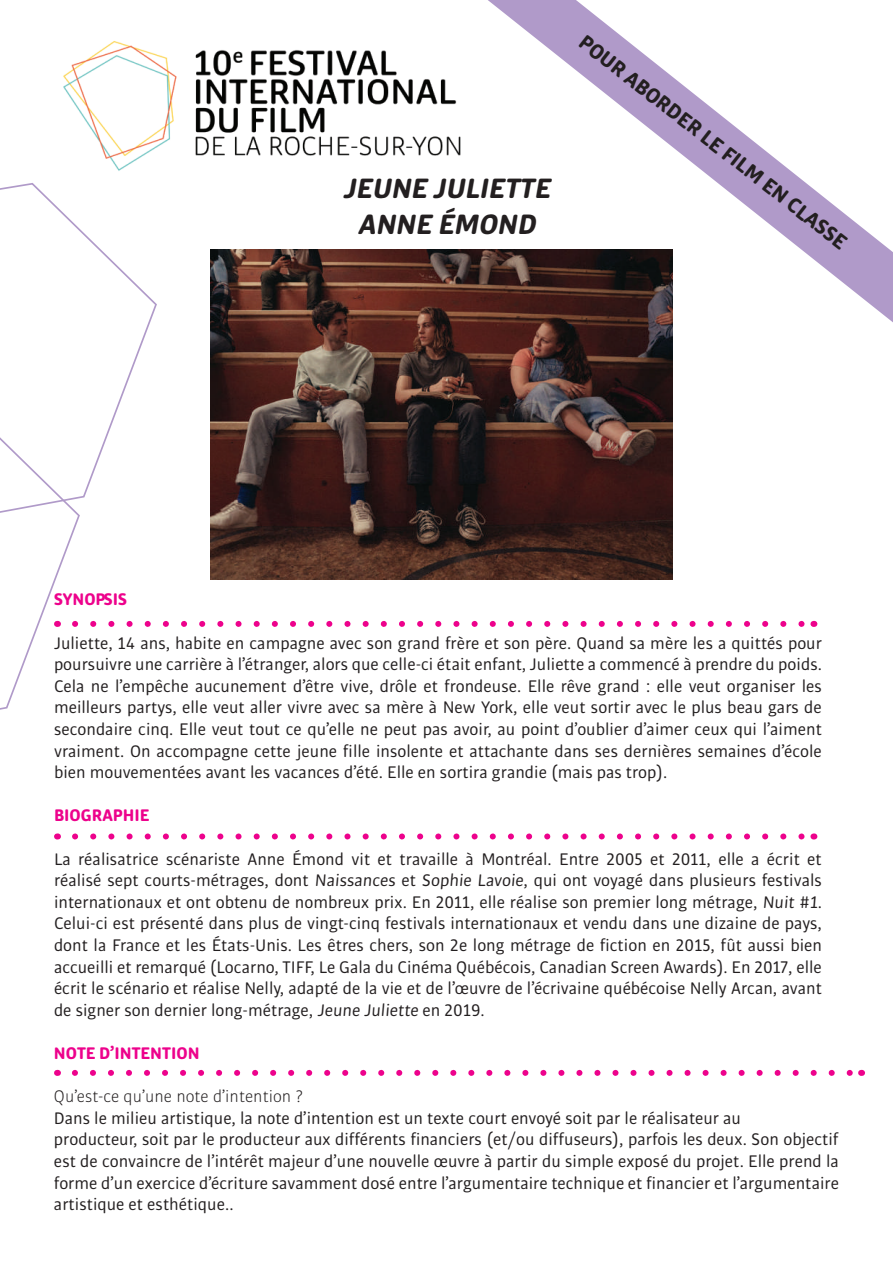
<style>
.page{position:relative;width:893px;height:1263px;background:#fff}
.page>*{position:absolute;margin:0;border:0;box-sizing:border-box;transform-origin:0 0}
.t1{font:italic 700 30px/36px "Bulo Rounded";color:#231f20;text-align:center}
.t2{font:700 22.5px "Bulo Rounded";color:#231f20}
.t3{font:18px/21.6px "Bulo Rounded";color:#231f20;text-align:justify}
.t4{font:700 18px "Bulo Rounded";color:#ed028c}
.t5{font:300 18px "Bulo Rounded";color:#231f20}
</style>
<div class="page">
<svg style="left:0;top:183px;width:157px;height:210px"></svg>
<svg style="left:488px;top:0;width:405px;height:322px"></svg>
<img style="left:63px;top:41px;width:398px;height:130px">
<svg style="left:0;top:393px;width:804px;height:317px"></svg>
<img style="left:211px;top:249px;width:462px;height:330px">
<svg style="left:75px;top:833px;width:729px;height:6px"></svg>
<svg style="left:75px;top:1070px;width:777px;height:6px"></svg>
<h1 class="t1" style="left:343px;top:170px;width:215px">JEUNE JULIETTE<br>ANNE ÉMOND</h1>
<p class="t2" style="left:591px;top:28px;width:335px;rotate:38deg">POUR ABORDER LE FILM EN CLASSE</p>
<p class="t4" style="left:54px;top:588px;width:75px">SYNOPSIS</p>
<p class="t3" style="left:54px;top:632px;width:769px">Juliette, 14 ans, habite en campagne avec son grand frère et son père. Quand sa mère les a quittés pour poursuivre une carrière à l’étranger, alors que celle-ci était enfant, Juliette a commencé à prendre du poids.<br>Cela ne l’empêche aucunement d’être vive, drôle et frondeuse. Elle rêve grand : elle veut organiser les meilleurs partys, elle veut aller vivre avec sa mère à New York, elle veut sortir avec le plus beau gars de secondaire cinq. Elle veut tout ce qu’elle ne peut pas avoir, au point d’oublier d’aimer ceux qui l’aiment vraiment. On accompagne cette jeune fille insolente et attachante dans ses dernières semaines d’école bien mouvementées avant les vacances d’été. Elle en sortira grandie (mais pas trop).</p>
<p class="t4" style="left:54px;top:804px;width:97px">BIOGRAPHIE</p>
<p class="t3" style="left:54px;top:848px;width:769px">La réalisatrice scénariste Anne Émond vit et travaille à Montréal. Entre 2005 et 2011, elle a écrit et réalisé sept courts-métrages, dont Naissances et Sophie Lavoie, qui ont voyagé dans plusieurs festivals internationaux et ont obtenu de nombreux prix. En 2011, elle réalise son premier long métrage, Nuit #1.<br>Celui-ci est présenté dans plus de vingt-cinq festivals internationaux et vendu dans une dizaine de pays, dont la France et les États-Unis. Les êtres chers, son 2e long métrage de fiction en 2015, fût aussi bien accueilli et remarqué (Locarno, TIFF, Le Gala du Cinéma Québécois, Canadian Screen Awards). En 2017, elle écrit le scénario et réalise Nelly, adapté de la vie et de l’œuvre de l’écrivaine québécoise Nelly Arcan, avant de signer son dernier long-métrage, Jeune Juliette en 2019.</p>
<p class="t4" style="left:54px;top:1041px;width:147px">NOTE D’INTENTION</p>
<p class="t5" style="left:54px;top:1085px;width:252px">Qu’est-ce qu’une note d’intention ?</p>
<p class="t3" style="left:54px;top:1107px;width:786px;text-align:left">Dans le milieu artistique, la note d’intention est un texte court envoyé soit par le réalisateur au<br>producteur, soit par le producteur aux différents financiers (et/ou diffuseurs), parfois les deux. Son objectif est de convaincre de l’intérêt majeur d’une nouvelle œuvre à partir du simple exposé du projet. Elle prend la forme d’un exercice d’écriture savamment dosé entre l’argumentaire technique et financier et l’argumentaire artistique et esthétique..</p>
</div>
